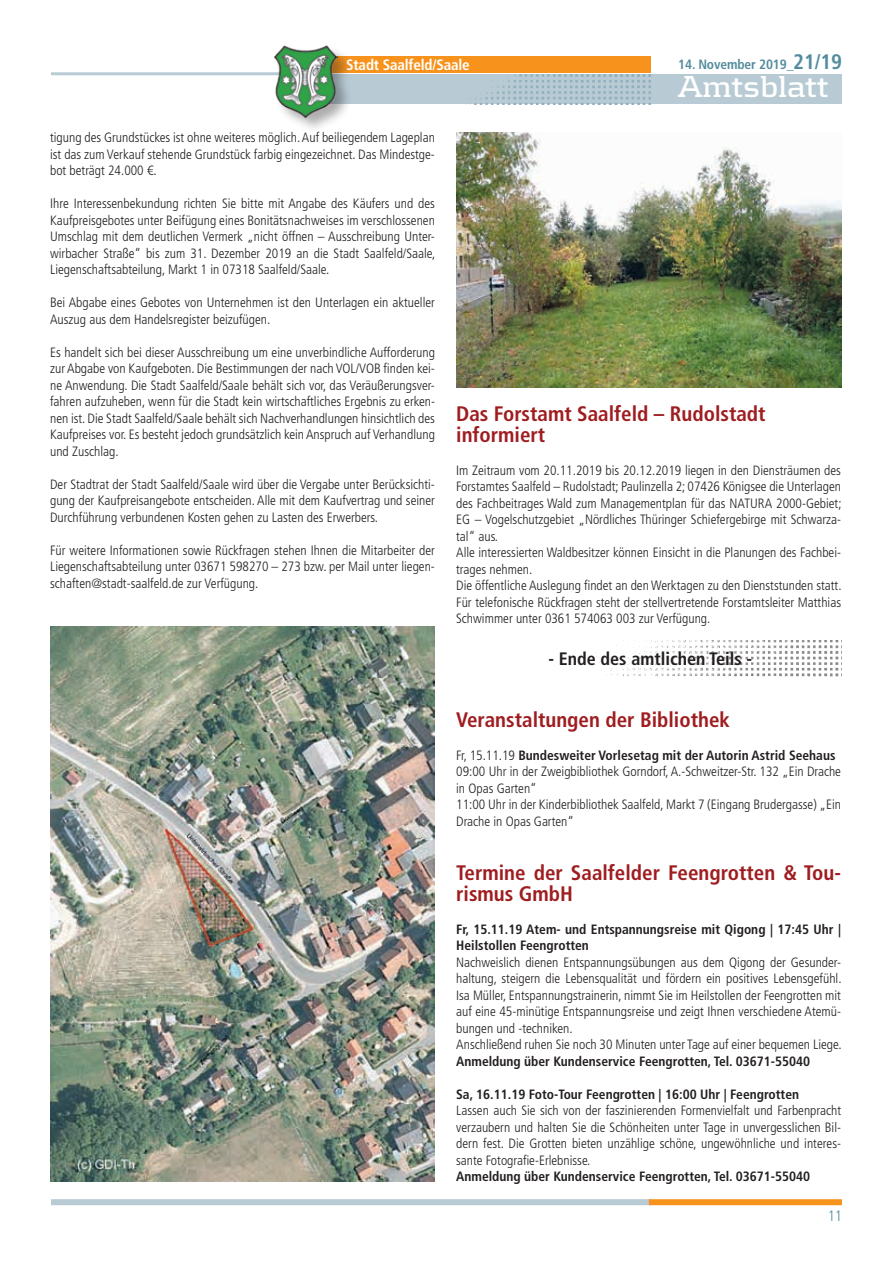
<style>
.page{position:relative;width:893px;height:1263px;background:#fff}
.page>*{position:absolute;margin:0;border:0;box-sizing:border-box;transform-origin:0 0}
.t1{font:700 31.5px "Kontrapunkt";letter-spacing:-.01em;color:#fff}
.t2{font:700 condensed 21px/21px "Frutiger LT Std";color:#9f1d20}
.t3{font:700 condensed 18px "Frutiger LT Std";color:#231f20}
.t4{font:700 condensed 15px "Frutiger LT Std";letter-spacing:-.01em;color:#fff}
.t5{font:300 condensed 15px "Frutiger LT Std";color:#548c9e}
.t6{font:300 condensed 13.5px/16.5px "Frutiger LT Std";color:#231f20;text-align:justify}
.t7{font:700 condensed 13.5px/16.5px "Frutiger LT Std";color:#231f20}
.t8{font:700 condensed 13.5px "Frutiger LT Std";letter-spacing:-.01em;color:#548c9e}
.s1{font-size:21px}
.s2{font-weight:700}
</style>
<div class="page">
<div style="left:51px;top:1199px;width:600px;height:6px;background:#b8cbd4"></div>
<div style="left:649px;top:1199px;width:193px;height:6px;background:#f7931d"></div>
<div style="left:306px;top:74px;width:536px;height:30px;background:#b8cbd4"></div>
<hr style="left:51px;top:72px;width:238px;height:3px;background:#b8cbd4">
<div style="left:315px;top:56px;width:336px;height:16px;background:#f7931d"></div>
<img style="left:470px;top:74px;width:181px;height:30px">
<div style="left:274px;top:46px;width:80px;height:88px;background:#231f20;opacity:.37"></div>
<img style="left:273px;top:45px;width:64px;height:73px">
<img style="left:50px;top:626px;width:385px;height:555px">
<img style="left:456px;top:132px;width:385px;height:255px">
<img style="left:595px;top:641px;width:244px;height:36px">
<p class="t4" style="left:346px;top:56px;width:125px">Stadt Saalfeld/Saale</p>
<p class="t8" style="left:678px;top:56px;width:165px">14. November 2019_<span class="s1">21/19</span></p>
<h1 class="t1" style="left:678px;top:69px;width:153px">Amtsblatt</h1>
<p class="t6" style="left:50px;top:130px;width:386px">tigung des Grundstückes ist ohne weiteres möglich. Auf beiliegendem Lageplan ist das zum Verkauf stehende Grundstück farbig eingezeichnet. Das Mindestge&shy;bot beträgt 24.000 €.</p>
<p class="t6" style="left:50px;top:196px;width:387px">Ihre Interessenbekundung richten Sie bitte mit Angabe des Käufers und des Kaufpreisgebotes unter Beifügung eines Bonitätsnachweises im verschlossenen Umschlag mit dem deutlichen Vermerk „nicht öffnen – Ausschreibung Unter&shy;wirbacher Straße“ bis zum 31. Dezember 2019 an die Stadt Saalfeld/Saale, Liegenschaftsabteilung, Markt 1 in 07318 Saalfeld/Saale.</p>
<p class="t6" style="left:50px;top:295px;width:386px">Bei Abgabe eines Gebotes von Unternehmen ist den Unterlagen ein aktueller<br>Auszug aus dem Handelsregister beizufügen.</p>
<p class="t6" style="left:50px;top:344px;width:386px">Es handelt sich bei dieser Ausschreibung um eine unverbindliche Aufforderung zur Abgabe von Kaufgeboten. Die Bestimmungen der nach VOL/VOB finden kei&shy;ne Anwendung. Die Stadt Saalfeld/Saale behält sich vor, das Veräußerungsver&shy;fahren aufzuheben, wenn für die Stadt kein wirtschaftliches Ergebnis zu erken&shy;nen ist. Die Stadt Saalfeld/Saale behält sich Nachverhandlungen hinsichtlich des Kaufpreises vor. Es besteht jedoch grundsätzlich kein Anspruch auf Verhandlung und Zuschlag.</p>
<p class="t6" style="left:50px;top:476px;width:386px">Der Stadtrat der Stadt Saalfeld/Saale wird über die Vergabe unter Berücksichti&shy;gung der Kaufpreisangebote entscheiden. Alle mit dem Kaufvertrag und seiner Durchführung verbundenen Kosten gehen zu Lasten des Erwerbers.</p>
<p class="t6" style="left:50px;top:542px;width:386px">Für weitere Informationen sowie Rückfragen stehen Ihnen die Mitarbeiter der Liegenschaftsabteilung unter 03671 598270 – 273 bzw. per Mail unter liegen&shy;schaften@stadt-saalfeld.de zur Verfügung.</p>
<h2 class="t2" style="left:456px;top:403px;width:311px">Das Forstamt Saalfeld – Rudolstadt informiert</h2>
<p class="t6" style="left:456px;top:462px;width:387px;text-align:left">Im Zeitraum vom 20.11.2019 bis 20.12.2019 liegen in den Diensträumen des Forstamtes Saalfeld – Rudolstadt; Paulinzella 2; 07426 Königsee die Unterlagen des Fachbeitrages Wald zum Managementplan für das NATURA 2000-Gebiet; EG – Vogelschutzgebiet „Nördliches Thüringer Schiefergebirge mit Schwarza&shy;tal“ aus.<br>Alle interessierten Waldbesitzer können Einsicht in die Planungen des Fachbei&shy;trages nehmen.<br>Die öffentliche Auslegung findet an den Werktagen zu den Dienststunden statt.<br>Für telefonische Rückfragen steht der stellvertretende Forstamtsleiter Matthias Schwimmer unter 0361 574063 003 zur Verfügung.</p>
<h3 class="t3" style="left:549px;top:648px;width:205px">- Ende des amtlichen Teils -</h3>
<h2 class="t2" style="left:456px;top:709px;width:275px">Veranstaltungen der Bibliothek</h2>
<p class="t6" style="left:456px;top:747px;width:386px;text-align:left">Fr, 15.11.19 <span class="s2">Bundesweiter Vorlesetag mit der Autorin Astrid Seehaus </span>09:00 Uhr in der Zweigbibliothek Gorndorf, A.-Schweitzer-Str. 132 „Ein Drache in Opas Garten“<br>11:00 Uhr in der Kinderbibliothek Saalfeld, Markt 7 (Eingang Brudergasse) „Ein Drache in Opas Garten“</p>
<h2 class="t2" style="left:456px;top:862px;width:386px">Termine der Saalfelder Feengrotten &amp; Tou&shy;rismus GmbH</h2>
<p class="t7" style="left:456px;top:921px;width:386px">Fr, 15.11.19 Atem- und Entspannungsreise mit Qigong | 17:45 Uhr |<br>Heilstollen Feengrotten</p>
<p class="t6" style="left:456px;top:954px;width:387px;text-align:left">Nachweislich dienen Entspannungsübungen aus dem Qigong der Gesunder&shy;haltung, steigern die Lebensqualität und fördern ein positives Lebensgefühl.<br>Isa Müller, Entspannungstrainerin, nimmt Sie im Heilstollen der Feengrotten mit auf eine 45-minütige Entspannungsreise und zeigt Ihnen verschiedene Atemü&shy;bungen und -techniken.<br>Anschließend ruhen Sie noch 30 Minuten unter Tage auf einer bequemen Liege.</p>
<p class="t7" style="left:456px;top:1053px;width:355px">Anmeldung über Kundenservice Feengrotten, Tel. 03671-55040</p>
<p class="t7" style="left:456px;top:1086px;width:344px">Sa, 16.11.19 Foto-Tour Feengrotten | 16:00 Uhr | Feengrotten</p>
<p class="t6" style="left:456px;top:1103px;width:386px">Lassen auch Sie sich von der faszinierenden Formenvielfalt und Farbenpracht verzaubern und halten Sie die Schönheiten unter Tage in unvergesslichen Bil&shy;dern fest. Die Grotten bieten unzählige schöne, ungewöhnliche und interes&shy;sante Fotografie-Erlebnisse.</p>
<p class="t7" style="left:456px;top:1168px;width:355px">Anmeldung über Kundenservice Feengrotten, Tel. 03671-55040</p>
<p class="t5" style="left:828px;top:1208px;width:16px">11</p>
</div>
